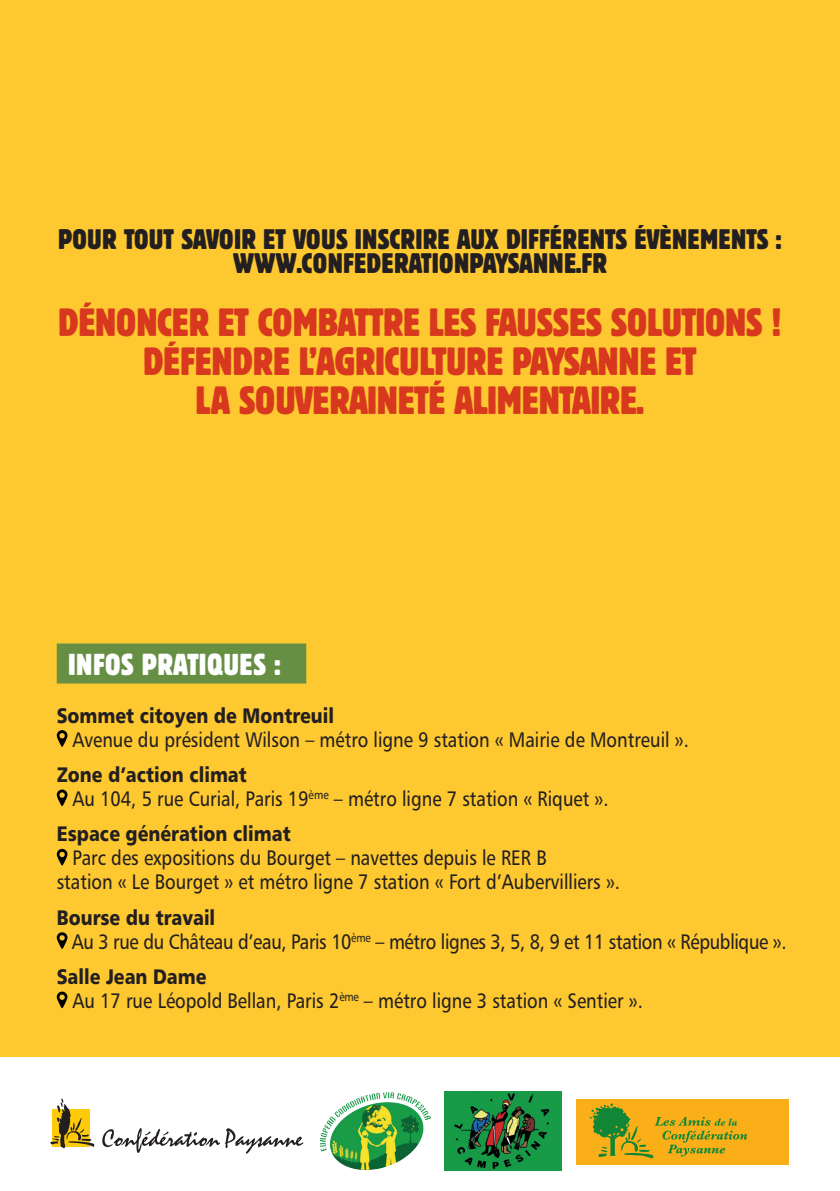
<style>
.page{position:relative;width:840px;height:1191px;background:#fff}
.page>*{position:absolute;margin:0;border:0;box-sizing:border-box;transform-origin:0 0}
.t1{font:condensed 39px/39px "Block BE";letter-spacing:-.005em;color:#d8381e;text-align:center}
.t2{font:condensed 30px "Block BE";letter-spacing:.02em;color:#fff}
.t3{font:condensed 28px/24px "Block BE";letter-spacing:.01em;color:#231f20;text-align:center}
.t4{font:21px/24px "Humanist 777 BT Roman B";color:#231f20;scale:.86 1}
.t5{font:21px "Humanist 777 BT Black B";color:#231f20;scale:.86 1}
.t6{font:21px "Humanist 777 BT Roman B";letter-spacing:-.02em;color:#231f20;scale:.86 1}
</style>
<div class="page">
<div style="left:0;top:0;width:839px;height:1056px;background:#fec830"></div>
<div style="left:57px;top:643px;width:249px;height:40px;background:#668f44"></div>
<svg style="left:57px;top:730px;width:10px;height:17px"></svg>
<svg style="left:57px;top:789px;width:10px;height:17px"></svg>
<svg style="left:57px;top:849px;width:10px;height:16px"></svg>
<svg style="left:57px;top:932px;width:10px;height:17px"></svg>
<svg style="left:57px;top:991px;width:10px;height:17px"></svg>
<img style="left:319px;top:1092px;width:111px;height:77px">
<img style="left:444px;top:1091px;width:117px;height:79px">
<div style="left:576px;top:1099px;width:211px;height:65px;background:#faaf18"></div>
<svg style="left:589px;top:1103px;width:158px;height:55px"></svg>
<svg style="left:50px;top:1098px;width:44px;height:50px"></svg>
<svg style="left:102px;top:1128px;width:201px;height:25px"></svg>
<h3 class="t3" style="left:58px;top:228px;width:725px">POUR TOUT SAVOIR ET VOUS INSCRIRE AUX DIFFÉRENTS ÉVÈNEMENTS :<br>WWW.CONFEDERATIONPAYSANNE.FR</h3>
<h1 class="t1" style="left:58px;top:303px;width:724px">DÉNONCER ET COMBATTRE LES FAUSSES SOLUTIONS !<br>DÉFENDRE L’AGRICULTURE PAYSANNE ET<br>LA SOUVERAINETÉ ALIMENTAIRE.</h1>
<h2 class="t2" style="left:68px;top:647px;width:214px">INFOS PRATIQUES :</h2>
<p class="t5" style="left:57px;top:702px;width:324px">Sommet citoyen de Montreuil</p>
<p class="t4" style="left:73px;top:727px;width:717px">Avenue du président Wilson – métro ligne 9 station « Mairie de Montreuil ».</p>
<p class="t5" style="left:57px;top:761px;width:222px">Zone d’action climat</p>
<p class="t4" style="left:73px;top:786px;width:624px">Au 104, 5 rue Curial, Paris 19<sup>ème</sup> – métro ligne 7 station « Riquet ».</p>
<p class="t5" style="left:57px;top:820px;width:273px">Espace génération climat</p>
<p class="t4" style="left:57px;top:845px;width:656px;text-indent:16px">Parc des expositions du Bourget – navettes depuis le RER B<br>station « Le Bourget » et métro ligne 7 station « Fort d’Aubervilliers ».</p>
<p class="t5" style="left:57px;top:904px;width:186px">Bourse du travail</p>
<p class="t6" style="left:72px;top:928px;width:832px">Au 3 rue du Château d’eau, Paris 10<sup>ème</sup> – métro lignes 3, 5, 8, 9 et 11 station « République ».</p>
<p class="t5" style="left:57px;top:963px;width:175px">Salle Jean Dame</p>
<p class="t4" style="left:73px;top:988px;width:664px">Au 17 rue Léopold Bellan, Paris 2<sup>ème</sup> – métro ligne 3 station « Sentier ».</p>
</div>
